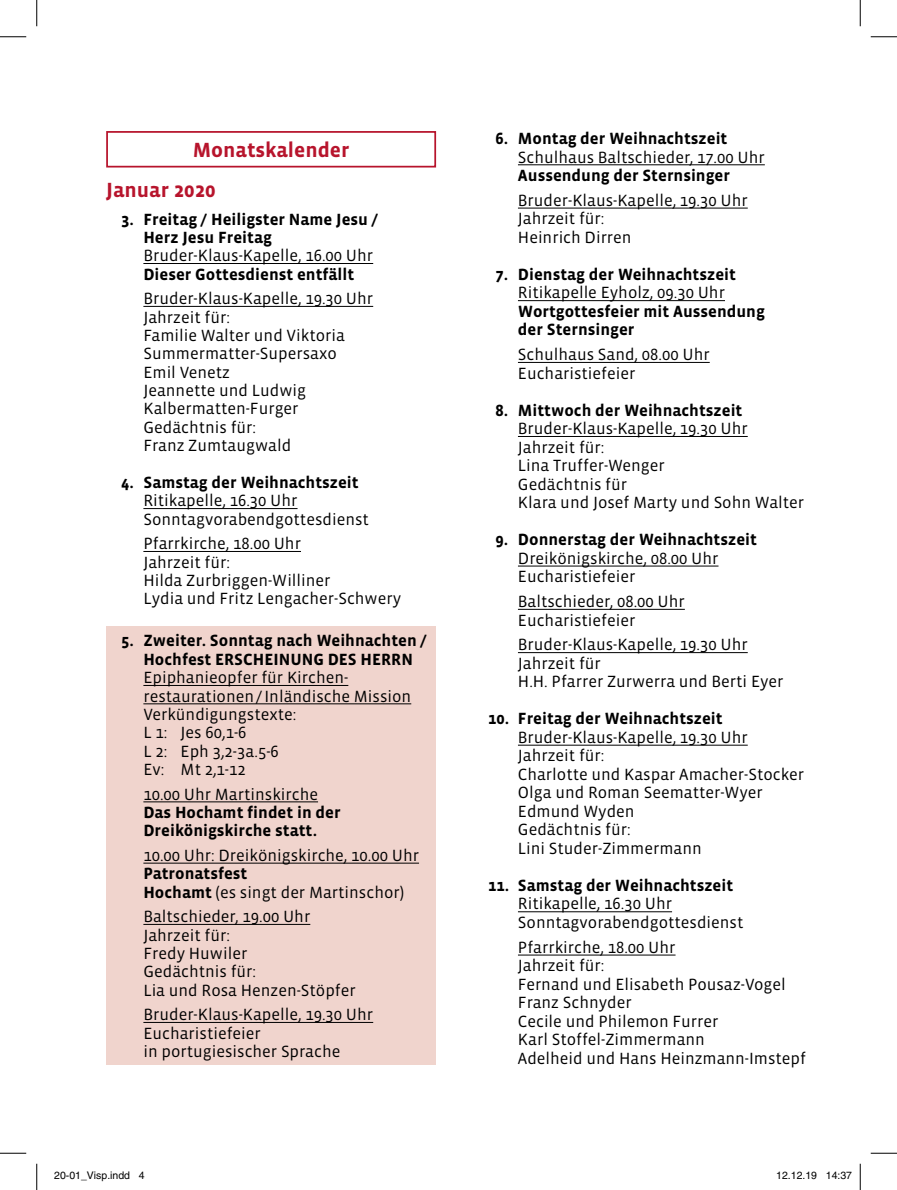
<style>
.page{position:relative;width:897px;height:1190px;background:#fff}
.page>*{position:absolute;margin:0;border:0;box-sizing:border-box;transform-origin:0 0}
.t1{font:700 21px "Vista Sans";color:#b7142c}
.t2{font:16.62px/18.4px "Vista Sans";color:#000}
.t3{font:700 16.62px/18.4px "Vista Sans";color:#000}
.t4{font:10.5px "Helvetica";color:#000}
.s1{font-weight:700}
</style>
<div class="page">
<hr style="left:143px;top:263px;width:230px;height:1px;background:#000">
<hr style="left:143px;top:306px;width:230px;height:1px;background:#000">
<hr style="left:143px;top:508px;width:155px;height:1px;background:#000">
<hr style="left:143px;top:551px;width:158px;height:1px;background:#000">
<hr style="left:518px;top:164px;width:247px;height:1px;background:#000">
<hr style="left:518px;top:208px;width:230px;height:1px;background:#000">
<hr style="left:518px;top:300px;width:207px;height:1px;background:#000">
<hr style="left:518px;top:362px;width:192px;height:1px;background:#000">
<hr style="left:518px;top:436px;width:230px;height:1px;background:#000">
<hr style="left:518px;top:566px;width:200px;height:1px;background:#000">
<hr style="left:518px;top:609px;width:167px;height:1px;background:#000">
<hr style="left:518px;top:652px;width:230px;height:1px;background:#000">
<hr style="left:518px;top:745px;width:230px;height:1px;background:#000">
<hr style="left:518px;top:911px;width:154px;height:1px;background:#000">
<hr style="left:518px;top:954px;width:158px;height:1px;background:#000">
<div style="left:106px;top:131px;width:330px;height:36px;border:2px solid #b7142c"></div>
<div style="left:106px;top:626px;width:330px;height:438px;background:#f0d4cd"></div>
<hr style="left:143px;top:685px;width:205px;height:1px;background:#000">
<hr style="left:143px;top:703px;width:268px;height:1px;background:#000">
<hr style="left:143px;top:801px;width:175px;height:1px;background:#000">
<hr style="left:143px;top:863px;width:276px;height:1px;background:#000">
<hr style="left:143px;top:924px;width:167px;height:1px;background:#000">
<hr style="left:143px;top:1022px;width:230px;height:1px;background:#000">
<svg style="left:0;top:36px;width:26px;height:1px"></svg>
<svg style="left:871px;top:36px;width:26px;height:1px"></svg>
<svg style="left:0;top:1153px;width:26px;height:1px"></svg>
<svg style="left:871px;top:1153px;width:26px;height:1px"></svg>
<svg style="left:36px;top:0;width:1px;height:26px"></svg>
<svg style="left:36px;top:1163px;width:1px;height:27px"></svg>
<svg style="left:860px;top:0;width:1px;height:26px"></svg>
<svg style="left:860px;top:1163px;width:1px;height:27px"></svg>
<p class="t1" style="left:193px;top:139px;width:158px">Monatskalender</p>
<p class="t1" style="left:106px;top:180px;width:111px">Januar 2020</p>
<p class="t3" style="left:143px;top:210px;width:236px;text-indent:-22px">3. Freitag / Heiligster Name Jesu /<br>Herz Jesu Freitag</p>
<p class="t2" style="left:143px;top:247px;width:231px">Bruder-Klaus-Kapelle, 16.00 Uhr</p>
<p class="t3" style="left:143px;top:265px;width:212px">Dieser Gottesdienst entfällt</p>
<p class="t2" style="left:143px;top:290px;width:231px">Bruder-Klaus-Kapelle, 19.30 Uhr<br>Jahrzeit für:<br>Familie Walter und Viktoria<br>Summermatter-Supersaxo<br>Emil Venetz<br>Jeannette und Ludwig<br>Kalbermatten-Furger<br>Gedächtnis für:<br>Franz Zumtaugwald</p>
<p class="t3" style="left:121px;top:473px;width:239px">4. Samstag der Weihnachtszeit</p>
<p class="t2" style="left:143px;top:492px;width:227px">Ritikapelle, 16.30 Uhr<br>Sonntagvorabendgottesdienst</p>
<p class="t2" style="left:143px;top:535px;width:259px">Pfarrkirche, 18.00 Uhr<br>Jahrzeit für:<br>Hilda Zurbriggen-Williner<br>Lydia und Fritz Lengacher-Schwery</p>
<p class="t3" style="left:121px;top:632px;width:307px;text-align:center">5. Zweiter. Sonntag nach Weihnachten /<br>Hochfest ERSCHEINUNG DES HERRN</p>
<p class="t2" style="left:143px;top:669px;width:269px">Epiphanieopfer für Kirchen&shy;restaurationen/Inländische Mission<br>Verkündigungstexte:<br>L 1: Jes 60,1-6<br>L 2: Eph 3,2-3a.5-6<br>Ev: Mt 2,1-12</p>
<p class="t2" style="left:143px;top:785px;width:176px">10.00 Uhr Martinskirche</p>
<p class="t3" style="left:143px;top:803px;width:199px">Das Hochamt findet in der<br>Dreikönigskirche statt.</p>
<p class="t2" style="left:143px;top:846px;width:277px">10.00 Uhr: Dreikönigskirche, 10.00 Uhr</p>
<p class="t2" style="left:143px;top:865px;width:262px"><span class="s1">Patronatsfest<br>Hochamt</span> (es singt der Martinschor)</p>
<p class="t2" style="left:143px;top:907px;width:214px">Baltschieder, 19.00 Uhr<br>Jahrzeit für:<br>Fredy Huwiler<br>Gedächtnis für:<br>Lia und Rosa Henzen-Stöpfer</p>
<p class="t2" style="left:143px;top:1005px;width:231px">Bruder-Klaus-Kapelle, 19.30 Uhr<br>Eucharistiefeier<br>in portugiesischer Sprache</p>
<p class="t3" style="left:496px;top:130px;width:233px">6. Montag der Weihnachtszeit</p>
<p class="t2" style="left:518px;top:148px;width:248px">Schulhaus Baltschieder, 17.00 Uhr</p>
<p class="t3" style="left:518px;top:167px;width:214px">Aussendung der Sternsinger</p>
<p class="t2" style="left:518px;top:191px;width:231px">Bruder-Klaus-Kapelle, 19.30 Uhr<br>Jahrzeit für:<br>Heinrich Dirren</p>
<p class="t3" style="left:496px;top:265px;width:242px">7. Dienstag der Weihnachtszeit</p>
<p class="t2" style="left:518px;top:284px;width:209px">Ritikapelle Eyholz, 09.30 Uhr</p>
<p class="t3" style="left:518px;top:302px;width:248px">Wortgottesfeier mit Aussendung der Sternsinger</p>
<p class="t2" style="left:518px;top:346px;width:193px">Schulhaus Sand, 08.00 Uhr<br>Eucharistiefeier</p>
<p class="t3" style="left:496px;top:401px;width:248px">8. Mittwoch der Weihnachtszeit</p>
<p class="t2" style="left:518px;top:420px;width:288px">Bruder-Klaus-Kapelle, 19.30 Uhr<br>Jahrzeit für:<br>Lina Truffer-Wenger<br>Gedächtnis für<br>Klara und Josef Marty und Sohn Walter</p>
<p class="t3" style="left:496px;top:531px;width:263px">9. Donnerstag der Weihnachtszeit</p>
<p class="t2" style="left:518px;top:549px;width:202px">Dreikönigskirche, 08.00 Uhr<br>Eucharistiefeier</p>
<p class="t2" style="left:518px;top:592px;width:168px">Baltschieder, 08.00 Uhr<br>Eucharistiefeier</p>
<p class="t2" style="left:518px;top:636px;width:267px">Bruder-Klaus-Kapelle, 19.30 Uhr<br>Jahrzeit für<br>H.H. Pfarrer Zurwerra und Berti Eyer</p>
<p class="t3" style="left:488px;top:710px;width:236px">10. Freitag der Weihnachtszeit</p>
<p class="t2" style="left:518px;top:728px;width:288px">Bruder-Klaus-Kapelle, 19.30 Uhr<br>Jahrzeit für:<br>Charlotte und Kaspar Amacher-Stocker<br>Olga und Roman Seematter-Wyer<br>Edmund Wyden<br>Gedächtnis für:<br>Lini Studer-Zimmermann</p>
<p class="t3" style="left:488px;top:876px;width:247px">11. Samstag der Weihnachtszeit</p>
<p class="t2" style="left:518px;top:895px;width:227px">Ritikapelle, 16.30 Uhr<br>Sonntagvorabendgottesdienst</p>
<p class="t2" style="left:518px;top:938px;width:290px">Pfarrkirche, 18.00 Uhr<br>Jahrzeit für:<br>Fernand und Elisabeth Pousaz-Vogel<br>Franz Schnyder<br>Cecile und Philemon Furrer<br>Karl Stoffel-Zimmermann<br>Adelheid und Hans Heinzmann-Imstepf</p>
<p class="t4" style="left:54px;top:1169px;width:92px">20-01_Visp.indd 4</p>
<p class="t4" style="left:776px;top:1169px;width:77px">12.12.19 14:37</p>
</div>
